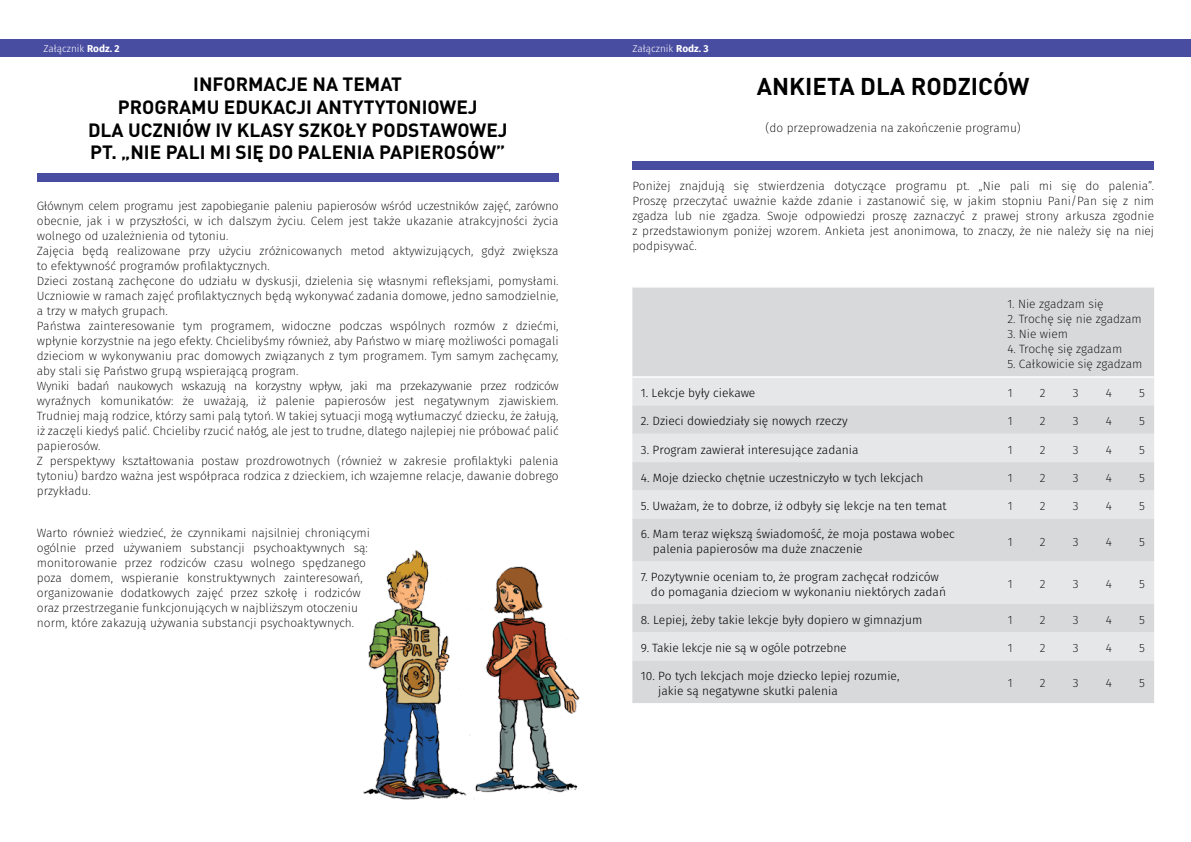
<style>
.page{position:relative;width:1191px;height:842px;background:#fff}
.page>*{position:absolute;margin:0;border:0;box-sizing:border-box;transform-origin:0 0}
.t1{font:700 24px "DIN Pl";color:#000}
.t2{font:700 19px/22.8px "DIN Pl";color:#000;text-align:center}
.t3{font:200 12px/15px "Fira Sans";color:#000}
.t4{font:300 12px/15px "Fira Sans";color:#000}
.t5{font:300 10px "Fira Sans";color:#fff}
.s1{font-weight:700}
</style>
<div class="page">
<div style="left:632px;top:162px;width:522px;height:8px;background:#494da1"></div>
<div style="left:632px;top:288px;width:522px;height:88px;background:#d7d9da"></div>
<div style="left:632px;top:378px;width:522px;height:27px;background:#e6e7e8"></div>
<svg style="left:632px;top:405px;width:522px;height:298px;fill:#d7d9da"></svg>
<div style="left:595px;top:40px;width:596px;height:17px;background:#494da1"></div>
<div style="left:0;top:40px;width:595px;height:17px;background:#494da1"></div>
<div style="left:37px;top:173px;width:521px;height:8px;background:#494da1"></div>
<img style="left:363px;top:550px;width:217px;height:250px">
<p class="t5" style="left:43px;top:41px;width:78px">Załącznik <span class="s1">Rodz. 2</span></p>
<h2 class="t2" style="left:88px;top:72px;width:421px">INFORMACJE NA TEMAT<br>PROGRAMU EDUKACJI ANTYTYTONIOWEJ<br>DLA UCZNIÓW IV KLASY SZKOŁY PODSTAWOWEJ PT. „NIE PALI MI SI¢ DO PALENIA PAPIEROSÓW”</h2>
<p class="t3" style="left:37px;top:198px;width:523px">Głównym celem programu jest zapobieganie paleniu papierosów wśród uczestników zajęć, zarówno obecnie, jak i w przyszłości, w ich dalszym życiu. Celem jest także ukazanie atrakcyjności życia wolnego od uzależnienia od tytoniu.<br>Zajęcia będą realizowane przy użyciu zróżnicowanych metod aktywizujących, gdyż zwiększa to efektywność programów profilaktycznych.<br>Dzieci zostaną zachęcone do udziału w dyskusji, dzielenia się własnymi refleksjami, pomysłami.<br>Uczniowie w ramach zajęć profilaktycznych będą wykonywać zadania domowe, jedno samodzielnie, a trzy w małych grupach.<br>Państwa zainteresowanie tym programem, widoczne podczas wspólnych rozmów z dziećmi, wpłynie korzystnie na jego efekty. Chcielibyśmy również, aby Państwo w miarę możliwości pomagali dzieciom w wykonywaniu prac domowych związanych z tym programem. Tym samym zachęcamy, aby stali się Państwo grupą wspierającą program.<br>Wyniki badań naukowych wskazują na korzystny wpływ, jaki ma przekazywanie przez rodziców wyraźnych komunikatów: że uważają, iż palenie papierosów jest negatywnym zjawiskiem.<br>Trudniej mają rodzice, którzy sami palą tytoń. W takiej sytuacji mogą wytłumaczyć dziecku, że żałują, iż zaczęli kiedyś palić. Chcieliby rzucić nałóg, ale jest to trudne, dlatego najlepiej nie próbować palić papierosów.<br>Z perspektywy kształtowania postaw prozdrowotnych (również w zakresie profilaktyki palenia tytoniu) bardzo ważna jest współpraca rodzica z dzieckiem, ich wzajemne relacje, dawanie dobrego przykładu.</p>
<p class="t3" style="left:37px;top:525px;width:334px">Warto również wiedzieć, że czynnikami najsilniej chroniącymi ogólnie przed używaniem substancji psychoaktywnych są: monitorowanie przez rodziców czasu wolnego spędzanego poza domem, wspieranie konstruktywnych zainteresowań, organizowanie dodatkowych zajęć przez szkołę i rodziców oraz przestrzeganie funkcjonujących w najbliższym otoczeniu norm, które zakazują używania substancji psychoaktywnych.</p>
<p class="t5" style="left:632px;top:41px;width:78px">Załącznik <span class="s1">Rodz. 3</span></p>
<h1 class="t1" style="left:757px;top:71px;width:274px">ANKIETA DLA RODZICÓW</h1>
<p class="t3" style="left:765px;top:120px;width:257px">(do przeprowadzenia na zakończenie programu)</p>
<p class="t3" style="left:632px;top:178px;width:523px;text-align:justify">Poniżej znajdują się stwierdzenia dotyczące programu pt. „Nie pali mi się do palenia”.<br>Proszę przeczytać uważnie każde zdanie i zastanowić się, w jakim stopniu Pani/Pan się z nim zgadza lub nie zgadza. Swoje odpowiedzi proszę zaznaczyć z prawej strony arkusza zgodnie z przedstawionym poniżej wzorem. Ankieta jest anonimowa, to znaczy, że nie należy się na niej podpisywać.</p>
<p class="t3" style="left:1007px;top:296px;width:98px">1. Nie zgadzam się</p>
<p class="t3" style="left:1007px;top:311px;width:136px">2. Trochę się nie zgadzam</p>
<p class="t3" style="left:1007px;top:326px;width:62px">3. Nie wiem</p>
<p class="t3" style="left:1007px;top:341px;width:116px">4. Trochę się zgadzam</p>
<p class="t3" style="left:1007px;top:356px;width:137px">5. Całkowicie się zgadzam</p>
<p class="t4" style="left:641px;top:385px;width:116px">1. Lekcje były ciekawe</p>
<p class="t3" style="left:1007px;top:385px;width:6px">1</p>
<p class="t3" style="left:1040px;top:385px;width:7px">2</p>
<p class="t3" style="left:1073px;top:385px;width:7px">3</p>
<p class="t3" style="left:1106px;top:385px;width:8px">4</p>
<p class="t3" style="left:1139px;top:385px;width:7px">5</p>
<p class="t4" style="left:641px;top:413px;width:208px">2. Dzieci dowiedziały się nowych rzeczy</p>
<p class="t3" style="left:1007px;top:413px;width:6px">1</p>
<p class="t3" style="left:1040px;top:413px;width:7px">2</p>
<p class="t3" style="left:1073px;top:413px;width:7px">3</p>
<p class="t3" style="left:1106px;top:413px;width:8px">4</p>
<p class="t3" style="left:1139px;top:413px;width:7px">5</p>
<p class="t4" style="left:641px;top:442px;width:219px">3. Program zawierał interesujące zadania</p>
<p class="t3" style="left:1007px;top:442px;width:6px">1</p>
<p class="t3" style="left:1040px;top:442px;width:7px">2</p>
<p class="t3" style="left:1073px;top:442px;width:7px">3</p>
<p class="t3" style="left:1106px;top:442px;width:8px">4</p>
<p class="t3" style="left:1139px;top:442px;width:7px">5</p>
<p class="t4" style="left:641px;top:470px;width:284px">4. Moje dziecko chętnie uczestniczyło w tych lekcjach</p>
<p class="t3" style="left:1007px;top:470px;width:6px">1</p>
<p class="t3" style="left:1040px;top:470px;width:7px">2</p>
<p class="t3" style="left:1073px;top:470px;width:7px">3</p>
<p class="t3" style="left:1106px;top:470px;width:8px">4</p>
<p class="t3" style="left:1139px;top:470px;width:7px">5</p>
<p class="t4" style="left:641px;top:498px;width:307px">5. Uważam, że to dobrze, iż odbyły się lekcje na ten temat</p>
<p class="t3" style="left:1007px;top:498px;width:6px">1</p>
<p class="t3" style="left:1040px;top:498px;width:7px">2</p>
<p class="t3" style="left:1073px;top:498px;width:7px">3</p>
<p class="t3" style="left:1106px;top:498px;width:8px">4</p>
<p class="t3" style="left:1139px;top:498px;width:7px">5</p>
<p class="t4" style="left:653px;top:526px;width:303px;text-indent:-12px">6. Mam teraz większą świadomość, że moja postawa wobec palenia papierosów ma duże znaczenie</p>
<p class="t3" style="left:1007px;top:534px;width:6px">1</p>
<p class="t3" style="left:1040px;top:534px;width:7px">2</p>
<p class="t3" style="left:1073px;top:534px;width:7px">3</p>
<p class="t3" style="left:1106px;top:534px;width:8px">4</p>
<p class="t3" style="left:1139px;top:534px;width:7px">5</p>
<p class="t4" style="left:651px;top:569px;width:296px;text-indent:-10px">7. Pozytywnie oceniam to, że program zachęcał rodziców do pomagania dzieciom w wykonaniu niektórych zadań</p>
<p class="t3" style="left:1007px;top:576px;width:6px">1</p>
<p class="t3" style="left:1040px;top:576px;width:7px">2</p>
<p class="t3" style="left:1073px;top:576px;width:7px">3</p>
<p class="t3" style="left:1106px;top:576px;width:8px">4</p>
<p class="t3" style="left:1139px;top:576px;width:7px">5</p>
<p class="t4" style="left:641px;top:612px;width:283px">8. Lepiej, żeby takie lekcje były dopiero w gimnazjum</p>
<p class="t3" style="left:1007px;top:612px;width:6px">1</p>
<p class="t3" style="left:1040px;top:612px;width:7px">2</p>
<p class="t3" style="left:1073px;top:612px;width:7px">3</p>
<p class="t3" style="left:1106px;top:612px;width:8px">4</p>
<p class="t3" style="left:1139px;top:612px;width:7px">5</p>
<p class="t4" style="left:641px;top:640px;width:207px">9. Takie lekcje nie są w ogóle potrzebne</p>
<p class="t3" style="left:1007px;top:640px;width:6px">1</p>
<p class="t3" style="left:1040px;top:640px;width:7px">2</p>
<p class="t3" style="left:1073px;top:640px;width:7px">3</p>
<p class="t3" style="left:1106px;top:640px;width:8px">4</p>
<p class="t3" style="left:1139px;top:640px;width:7px">5</p>
<p class="t4" style="left:658px;top:668px;width:243px;text-indent:-17px">10. Po tych lekcjach moje dziecko lepiej rozumie, jakie są negatywne skutki palenia</p>
<p class="t3" style="left:1007px;top:676px;width:6px">1</p>
<p class="t3" style="left:1040px;top:676px;width:7px">2</p>
<p class="t3" style="left:1073px;top:676px;width:7px">3</p>
<p class="t3" style="left:1106px;top:676px;width:8px">4</p>
<p class="t3" style="left:1139px;top:676px;width:7px">5</p>
</div>
